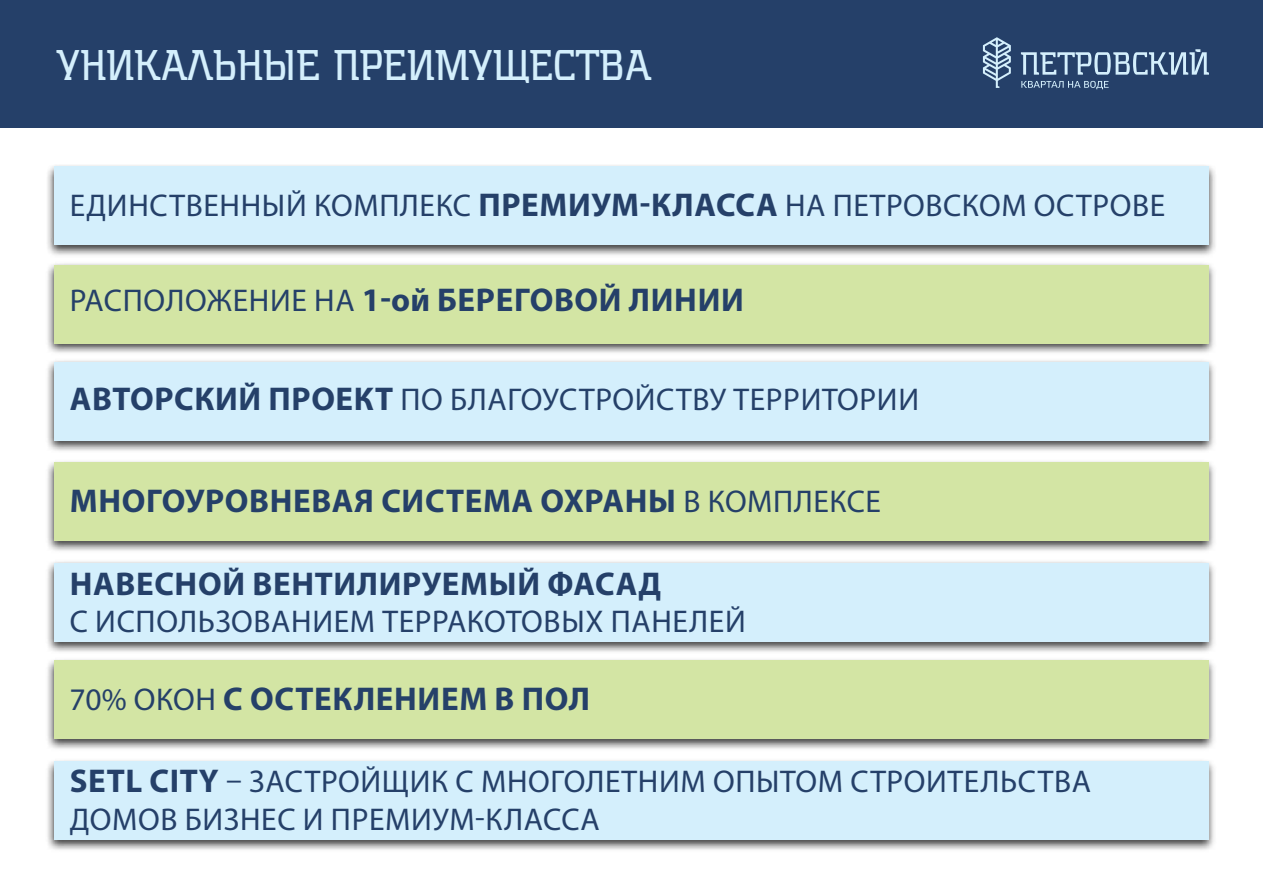
<style>
.page{position:relative;width:1263px;height:893px;background:#fff}
.page>*{position:absolute;margin:0;border:0;box-sizing:border-box;transform-origin:0 0}
.t1{font:36px "balezdrov 11";color:#d4effc}
.t2{font:700 33px "Myriad Pro";letter-spacing:.02em;color:#254069}
.t3{font:31.5px/37.8px "Myriad Pro";letter-spacing:.02em;color:#254069}
.s1{font-weight:700;font-size:33px}
.s2{font-weight:400;font-size:31.5px}
</style>
<div class="page">
<div style="left:45px;top:758px;width:1172px;height:94px;background:#000;opacity:.77"></div>
<div style="left:54px;top:762px;width:1155px;height:78px;background:#d4effc"></div>
<div style="left:0;top:0;width:1263px;height:128px;background:#254069"></div>
<svg style="left:983px;top:37px;width:28px;height:51px"></svg>
<svg style="left:1021px;top:81px;width:88px;height:8px"></svg>
<svg style="left:1021px;top:49px;width:188px;height:26px"></svg>
<div style="left:45px;top:163px;width:1172px;height:95px;background:#000;opacity:.77"></div>
<div style="left:54px;top:167px;width:1155px;height:78px;background:#d4effc"></div>
<div style="left:45px;top:261px;width:1172px;height:94px;background:#000;opacity:.77"></div>
<div style="left:54px;top:265px;width:1155px;height:78px;background:#d3e5a4"></div>
<div style="left:45px;top:359px;width:1172px;height:94px;background:#000;opacity:.77"></div>
<div style="left:54px;top:363px;width:1155px;height:78px;background:#d4effc"></div>
<div style="left:45px;top:459px;width:1172px;height:94px;background:#000;opacity:.77"></div>
<div style="left:54px;top:463px;width:1155px;height:78px;background:#d3e5a4"></div>
<div style="left:45px;top:559px;width:1172px;height:95px;background:#000;opacity:.77"></div>
<div style="left:54px;top:563px;width:1155px;height:78px;background:#d4effc"></div>
<div style="left:45px;top:657px;width:1172px;height:94px;background:#000;opacity:.77"></div>
<div style="left:54px;top:661px;width:1155px;height:78px;background:#d3e5a4"></div>
<p class="t1" style="left:57px;top:41px;width:596px">уникальные преимущества</p>
<p class="t3" style="left:70px;top:186px;width:1097px">Единственный комплекс <span class="s1">премиум-класса</span> на Петровском острове</p>
<p class="t2" style="left:70px;top:278px;width:676px"><span class="s2">Расположение на</span> 1-ой береговой линии</p>
<p class="t3" style="left:70px;top:380px;width:851px"><span class="s1">Авторский проект</span> по благоустройству территории</p>
<p class="t2" style="left:70px;top:480px;width:813px">Многоуровневая система охраны <span class="s2">в комплексе</span></p>
<p class="t2" style="left:70px;top:562px;width:592px">Навесной вентилируемый фасад</p>
<p class="t3" style="left:70px;top:602px;width:677px">с использованием терракотовых панелей</p>
<p class="t2" style="left:69px;top:678px;width:522px"><span class="s2">70% окон</span> с остеклением в пол</p>
<p class="t3" style="left:70px;top:762px;width:1023px"><span class="s1">SETL CITY</span> – застройщик с многолетним опытом строительства домов бизнес и премиум-класса</p>
</div>
